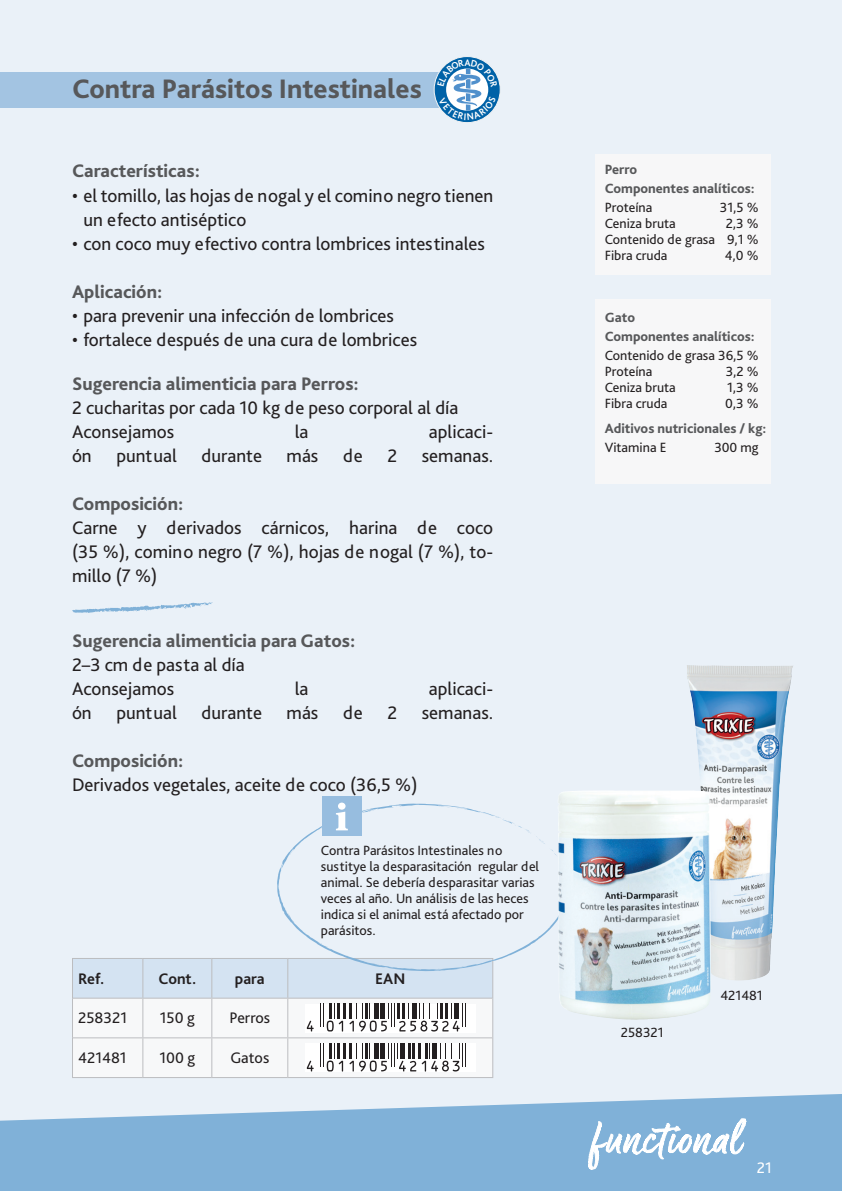
<style>
.page{position:relative;width:842px;height:1191px;background:#eaf1f8}
.page>*{position:absolute;margin:0;border:0;box-sizing:border-box;transform-origin:0 0}
.t1{font:50px "Good Karma";letter-spacing:.025em;color:#fff}
.t2{font:800 28px "Bliss Pro";color:#57585a}
.halbe_Leerzeile{font:19px/24px "Bliss Pro";color:#231f20;text-align:justify}
.Fliess{font:19px "Bliss Pro";color:#231f20}
.halbe_Leerzeile-2{font:800 19px "Bliss Pro";color:#57585a}
.Tabellen_Merkmale{font:16px "Bliss Pro";color:#231f20}
.Tabelle{font:700 16px "Bliss Pro";color:#231f20}
.Tabelle-2{font:16px "Bliss Pro";color:#231f20}
.Tabellen_Merkmale-2{font:700 16px "Bliss Pro";color:#231f20}
.t3{font:16px "Bliss Pro";color:#fff}
.Fliess-2{font:14px/16px "Bliss Pro";color:#231f20}
.halbe_Leerzeile-3{font:800 14px/19px "Bliss Pro";color:#57585a}
.halbe_Leerzeile-4{font:14px "Bliss Pro";color:#231f20}
.s1{font-weight:400;color:#231f20}
</style>
<div class="page">
<svg style="left:0;top:1094px;width:842px;height:97px;fill:#80b1d8"></svg>
<svg style="left:580px;top:1117px;width:168px;height:59px;background:#92bcdd"></svg>
<div style="left:0;top:72px;width:493px;height:36px;background:#a3c4e2"></div>
<hr style="left:72px;top:1077px;width:71px;height:1px;background:#bcbdc0">
<hr style="left:143px;top:1077px;width:69px;height:1px;background:#bcbdc0">
<hr style="left:212px;top:1077px;width:76px;height:1px;background:#bcbdc0">
<hr style="left:288px;top:1077px;width:205px;height:1px;background:#bcbdc0">
<div style="left:595px;top:154px;width:175px;height:121px;background:#f7f7f8"></div>
<svg style="left:72px;top:602px;width:141px;height:11px"></svg>
<div style="left:596px;top:299px;width:175px;height:185px;background:#f7f7f8"></div>
<svg style="left:277px;top:803px;width:280px;height:168px"></svg>
<svg style="left:72px;top:955px;width:421px;height:122px"></svg>
<svg style="left:471px;top:809px;width:86px;height:66px"></svg>
<svg style="left:433px;top:804px;width:26px;height:5px"></svg>
<svg style="left:396px;top:805px;width:6px;height:2px"></svg>
<svg style="left:296px;top:925px;width:10px;height:8px"></svg>
<div style="left:322px;top:796px;width:40px;height:40px;background:#97bddf"></div>
<svg style="left:336px;top:802px;width:12px;height:28px"></svg>
<img style="left:687px;top:665px;width:106px;height:315px">
<img style="left:557px;top:790px;width:140px;height:229px">
<svg style="left:434px;top:56px;width:67px;height:67px"></svg>
<svg style="left:437px;top:59px;width:60px;height:61px;background:#68a1cc"></svg>
<p class="t2" style="left:72px;top:71px;width:351px">Contra Parásitos Intestinales</p>
<p class="halbe_Leerzeile-2" style="left:72px;top:159px;width:129px">Características:</p>
<p class="halbe_Leerzeile" style="left:72px;top:183px;width:423px">• el tomillo, las hojas de nogal y el comino negro tienen</p>
<p class="halbe_Leerzeile" style="left:83px;top:207px;width:165px">un efecto antiséptico</p>
<p class="halbe_Leerzeile" style="left:72px;top:231px;width:414px">• con coco muy efectivo contra lombrices intestinales</p>
<p class="halbe_Leerzeile-2" style="left:72px;top:279px;width:92px">Aplicación:</p>
<p class="halbe_Leerzeile" style="left:72px;top:303px;width:324px">• para prevenir una infección de lombrices</p>
<p class="halbe_Leerzeile" style="left:72px;top:327px;width:347px">• fortalece después de una cura de lombrices</p>
<p class="halbe_Leerzeile-2" style="left:72px;top:372px;width:288px">Sugerencia alimenticia para Perros:</p>
<p class="Fliess" style="left:72px;top:396px;width:388px">2 cucharitas por cada 10 kg de peso corporal al día</p>
<p class="Fliess" style="left:72px;top:420px;width:104px">Aconsejamos</p>
<p class="Fliess" style="left:295px;top:420px;width:15px">la</p>
<p class="Fliess" style="left:429px;top:420px;width:66px">aplicaci-</p>
<p class="Fliess" style="left:72px;top:444px;width:21px">ón</p>
<p class="Fliess" style="left:116px;top:444px;width:62px">puntual</p>
<p class="Fliess" style="left:202px;top:444px;width:62px">durante</p>
<p class="Fliess" style="left:287px;top:444px;width:33px">más</p>
<p class="Fliess" style="left:343px;top:444px;width:21px">de</p>
<p class="Fliess" style="left:387px;top:444px;width:11px">2</p>
<p class="Fliess" style="left:422px;top:444px;width:73px">semanas.</p>
<p class="halbe_Leerzeile-2" style="left:72px;top:492px;width:113px">Composición:</p>
<p class="halbe_Leerzeile" style="left:72px;top:515px;width:423px">Carne y derivados cárnicos, harina de coco (35 %), comino negro (7 %), hojas de nogal (7 %), to&shy;millo (7 %)</p>
<p class="halbe_Leerzeile-2" style="left:72px;top:629px;width:285px">Sugerencia alimenticia para Gatos:</p>
<p class="Fliess" style="left:72px;top:653px;width:174px">2–3 cm de pasta al día</p>
<p class="Fliess" style="left:72px;top:677px;width:104px">Aconsejamos</p>
<p class="Fliess" style="left:295px;top:677px;width:15px">la</p>
<p class="Fliess" style="left:429px;top:677px;width:66px">aplicaci-</p>
<p class="Fliess" style="left:72px;top:701px;width:21px">ón</p>
<p class="Fliess" style="left:116px;top:701px;width:62px">puntual</p>
<p class="Fliess" style="left:202px;top:701px;width:62px">durante</p>
<p class="Fliess" style="left:287px;top:701px;width:33px">más</p>
<p class="Fliess" style="left:343px;top:701px;width:21px">de</p>
<p class="Fliess" style="left:387px;top:701px;width:11px">2</p>
<p class="Fliess" style="left:422px;top:701px;width:73px">semanas.</p>
<p class="halbe_Leerzeile-2" style="left:72px;top:749px;width:113px">Composición:</p>
<p class="halbe_Leerzeile" style="left:72px;top:772px;width:347px">Derivados vegetales, aceite de coco (36,5 %)</p>
<p class="Fliess-2" style="left:321px;top:841px;width:220px">Contra Parásitos Intestinales no sustitye la desparasitación regular del animal. Se debería desparasitar varias veces al año. Un análisis de las heces indica si el animal está afectado por parásitos.</p>
<p class="Tabellen_Merkmale-2" style="left:78px;top:968px;width:28px">Ref.</p>
<p class="Tabelle" style="left:158px;top:968px;width:39px">Cont.</p>
<p class="Tabelle" style="left:235px;top:968px;width:31px">para</p>
<p class="Tabelle" style="left:375px;top:968px;width:32px">EAN</p>
<p class="Tabelle-2" style="left:78px;top:1008px;width:50px">258321</p>
<p class="Tabellen_Merkmale" style="left:160px;top:1008px;width:37px">150 g</p>
<p class="Tabellen_Merkmale" style="left:229px;top:1008px;width:42px">Perros</p>
<p class="Tabelle-2" style="left:78px;top:1047px;width:50px">421481</p>
<p class="Tabellen_Merkmale" style="left:159px;top:1047px;width:37px">100 g</p>
<p class="Tabellen_Merkmale" style="left:230px;top:1047px;width:40px">Gatos</p>
<p class="halbe_Leerzeile-3" style="left:605px;top:160px;width:34px">Perro</p>
<p class="halbe_Leerzeile-3" style="left:605px;top:179px;width:152px">Componentes analíticos:<br><span class="s1">Proteína</span></p>
<p class="halbe_Leerzeile-4" style="left:720px;top:199px;width:40px">31,5 %</p>
<p class="halbe_Leerzeile-4" style="left:605px;top:215px;width:73px">Ceniza bruta</p>
<p class="halbe_Leerzeile-4" style="left:726px;top:215px;width:34px">2,3 %</p>
<p class="halbe_Leerzeile-4" style="left:605px;top:231px;width:155px">Contenido de grasa 9,1 %</p>
<p class="halbe_Leerzeile-4" style="left:605px;top:247px;width:64px">Fibra cruda</p>
<p class="halbe_Leerzeile-4" style="left:725px;top:247px;width:35px">4,0 %</p>
<p class="halbe_Leerzeile-3" style="left:605px;top:307px;width:32px">Gato</p>
<p class="halbe_Leerzeile-3" style="left:605px;top:326px;width:152px">Componentes analíticos:</p>
<p class="Fliess-2" style="left:605px;top:346px;width:156px">Contenido de grasa 36,5 %</p>
<p class="Fliess-2" style="left:605px;top:362px;width:49px">Proteína</p>
<p class="Fliess-2" style="left:726px;top:362px;width:34px">3,2 %</p>
<p class="Fliess-2" style="left:605px;top:378px;width:73px">Ceniza bruta</p>
<p class="Fliess-2" style="left:727px;top:378px;width:33px">1,3 %</p>
<p class="Fliess-2" style="left:605px;top:394px;width:64px">Fibra cruda</p>
<p class="Fliess-2" style="left:725px;top:394px;width:35px">0,3 %</p>
<p class="halbe_Leerzeile-3" style="left:605px;top:419px;width:163px">Aditivos nutricionales / kg:</p>
<p class="Fliess-2" style="left:605px;top:439px;width:63px">Vitamina E</p>
<p class="Fliess-2" style="left:714px;top:439px;width:46px">300 mg</p>
<p class="Fliess-2" style="left:621px;top:1024px;width:44px">258321</p>
<p class="Fliess-2" style="left:720px;top:986px;width:44px">421481</p>
<h1 class="t1" style="left:590px;top:1109px;width:153px">functional</h1>
<p class="t3" style="left:757px;top:1158px;width:16px">21</p>
</div>
